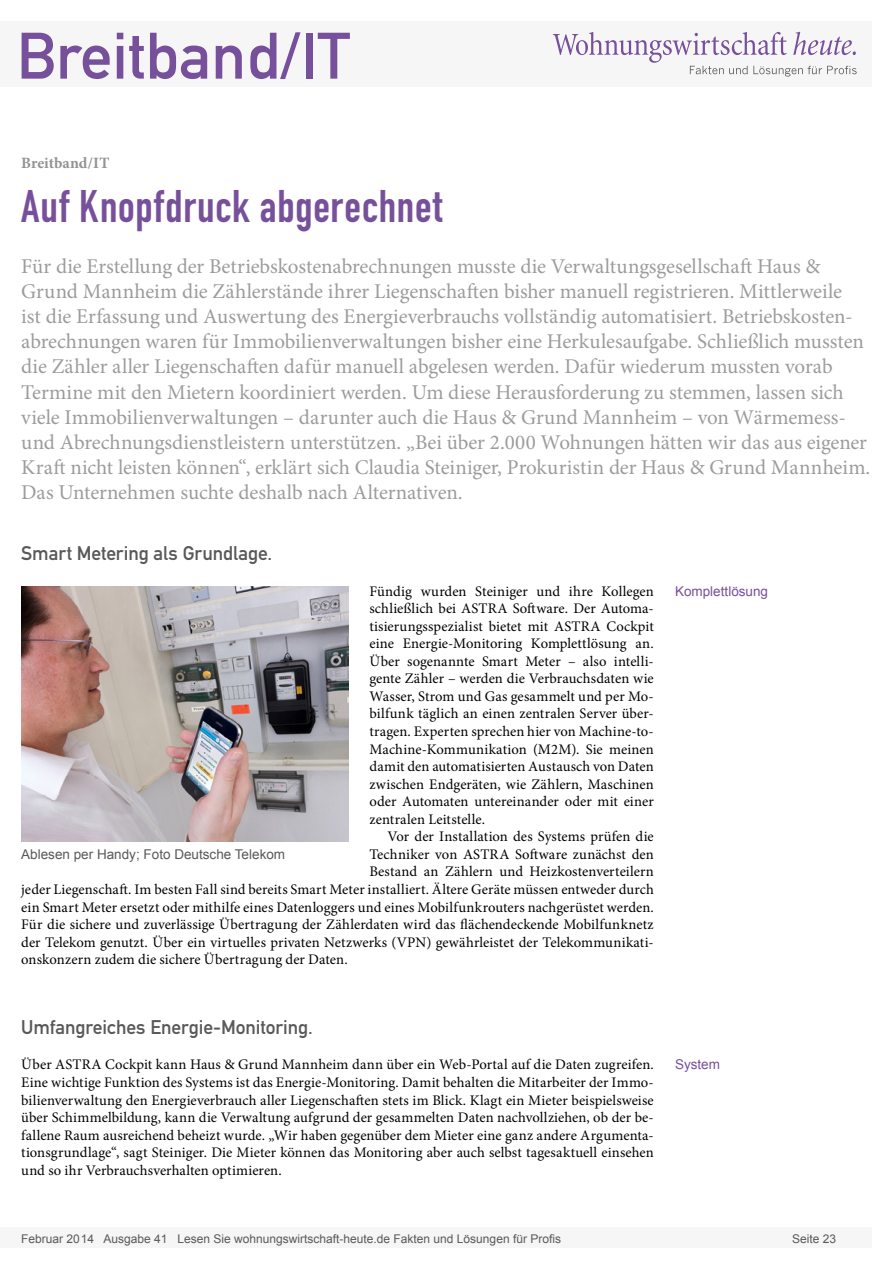
<style>
.page{position:relative;width:893px;height:1263px;background:#fff}
.page>*{position:absolute;margin:0;border:0;box-sizing:border-box;transform-origin:0 0}
.t1{font:64.5px "DIN Mittelschrift";color:#77509c}
.Überschrift_Groß{font:45px "DIN Engschrift";letter-spacing:.015em;color:#77509c}
.Anlesetext{font:21px/25.2px "Minion Pro";letter-spacing:-.005em;color:#9c9c9c}
.Überschrift_Grau{font:19.5px "DIN Mittelschrift";letter-spacing:-.005em;color:#595959}
.Kategorie{font:700 15.75px "Minion Pro";letter-spacing:-.005em;color:#939393}
.Fließtext_erste_Zeil{font:14.7px/17.5px "Minion Pro";letter-spacing:.005em;color:#000;text-align:justify}
.Fliesstext{font:14.7px "Minion Pro";letter-spacing:.005em;color:#000}
.Bildunterschrift{font:13.5px "Arial";color:#595959}
.Info{font:13.5px "Arial";color:#77509c}
.t2{font:12px "Arial";color:#595959}
</style>
<div class="page">
<div style="left:0;top:1227px;width:872px;height:20px;background:#f6f6f6"></div>
<div style="left:0;top:21px;width:872px;height:66px;background:#f6f6f6"></div>
<svg style="left:553px;top:32px;width:304px;height:45px"></svg>
<img style="left:21px;top:586px;width:327px;height:255px">
<h1 class="t1" style="left:17px;top:18px;width:335px">Breitband/IT</h1>
<p class="Kategorie" style="left:21px;top:152px;width:90px">Breitband/IT</p>
<p class="Überschrift_Groß" style="left:21px;top:180px;width:422px">Auf Knopfdruck abgerechnet</p>
<p class="Anlesetext" style="left:21px;top:253px;width:850px">Für die Erstellung der Betriebskostenabrechnungen musste die Verwaltungsgesellschaft Haus &amp; Grund Mannheim die Zählerstände ihrer Liegenschaften bisher manuell registrieren. Mittlerweile<br>ist die Erfassung und Auswertung des Energieverbrauchs vollständig automatisiert. Betriebskosten&shy;abrechnungen waren für Immobilienverwaltungen bisher eine Herkulesaufgabe. Schließlich mussten die Zähler aller Liegenschaften dafür manuell abgelesen werden. Dafür wiederum mussten vorab Termine mit den Mietern koordiniert werden. Um diese Herausforderung zu stemmen, lassen sich viele Immobilienverwaltungen – darunter auch die Haus &amp; Grund Mannheim – von Wärmemess&shy;und Abrechnungsdienstleistern unterstützen. „Bei über 2.000 Wohnungen hätten wir das aus eigener Kraft nicht leisten können“, erklärt sich Claudia Steiniger, Prokuristin der Haus &amp; Grund Mannheim.<br>Das Unternehmen suchte deshalb nach Alternativen.</p>
<p class="Überschrift_Grau" style="left:21px;top:542px;width:253px">Smart Metering als Grundlage.</p>
<p class="Fließtext_erste_Zeil" style="left:369px;top:582px;width:286px">Fündig wurden Steiniger und ihre Kollegen schließlich bei ASTRA Software. Der Automa&shy;tisierungsspezialist bietet mit ASTRA Cockpit eine Energie-Monitoring Komplettlösung an.<br>Über sogenannte Smart Meter – also intelli&shy;gente Zähler – werden die Verbrauchsdaten wie Wasser, Strom und Gas gesammelt und per Mo&shy;bilfunk täglich an einen zentralen Server über&shy;tragen. Experten sprechen hier von Machine-to-Machine-Kommunikation (M2M). Sie meinen damit den automatisierten Austausch von Daten zwischen Endgeräten, wie Zählern, Maschinen oder Automaten untereinander oder mit einer zentralen Leitstelle.</p>
<p class="Fliesstext" style="left:387px;top:827px;width:268px">Vor der Installation des Systems prüfen die</p>
<p class="Fliesstext" style="left:369px;top:844px;width:286px">Techniker von ASTRA Software zunächst den</p>
<p class="Fliesstext" style="left:369px;top:862px;width:286px">Bestand an Zählern und Heizkostenverteilern</p>
<p class="Fliesstext" style="left:21px;top:879px;width:634px">jeder Liegenschaft. Im besten Fall sind bereits Smart Meter installiert. Ältere Geräte müssen entweder durch</p>
<p class="Fliesstext" style="left:21px;top:897px;width:634px">ein Smart Meter ersetzt oder mithilfe eines Datenloggers und eines Mobilfunkrouters nachgerüstet werden.</p>
<p class="Fliesstext" style="left:21px;top:914px;width:634px">Für die sichere und zuverlässige Übertragung der Zählerdaten wird das flächendeckende Mobilfunknetz</p>
<p class="Fliesstext" style="left:21px;top:932px;width:634px">der Telekom genutzt. Über ein virtuelles privaten Netzwerks (VPN) gewährleistet der Telekommunikati-</p>
<p class="Fliesstext" style="left:21px;top:950px;width:328px">onskonzern zudem die sichere Übertragung der Daten.</p>
<p class="Bildunterschrift" style="left:21px;top:845px;width:265px">Ablesen per Handy; Foto Deutsche Telekom</p>
<p class="Überschrift_Grau" style="left:21px;top:1016px;width:293px">Umfangreiches Energie-Monitoring.</p>
<p class="Fließtext_erste_Zeil" style="left:21px;top:1056px;width:634px">Über ASTRA Cockpit kann Haus &amp; Grund Mannheim dann über ein Web-Portal auf die Daten zugreifen.<br>Eine wichtige Funktion des Systems ist das Energie-Monitoring. Damit behalten die Mitarbeiter der Immo&shy;bilienverwaltung den Energieverbrauch aller Liegenschaften stets im Blick. Klagt ein Mieter beispielsweise über Schimmelbildung, kann die Verwaltung aufgrund der gesammelten Daten nachvollziehen, ob der be&shy;fallene Raum ausreichend beheizt wurde. „Wir haben gegenüber dem Mieter eine ganz andere Argumenta&shy;tionsgrundlage“, sagt Steiniger. Die Mieter können das Monitoring aber auch selbst tagesaktuell einsehen und so ihr Verbrauchsverhalten optimieren.</p>
<p class="Info" style="left:675px;top:582px;width:95px">Komplettlösung</p>
<p class="Info" style="left:675px;top:1056px;width:47px">System</p>
<p class="t2" style="left:21px;top:1230px;width:541px">Februar 2014 Ausgabe 41 Lesen Sie wohnungswirtschaft-heute.de Fakten und Lösungen für Profis</p>
<p class="t2" style="left:792px;top:1231px;width:46px">Seite 23</p>
</div>
